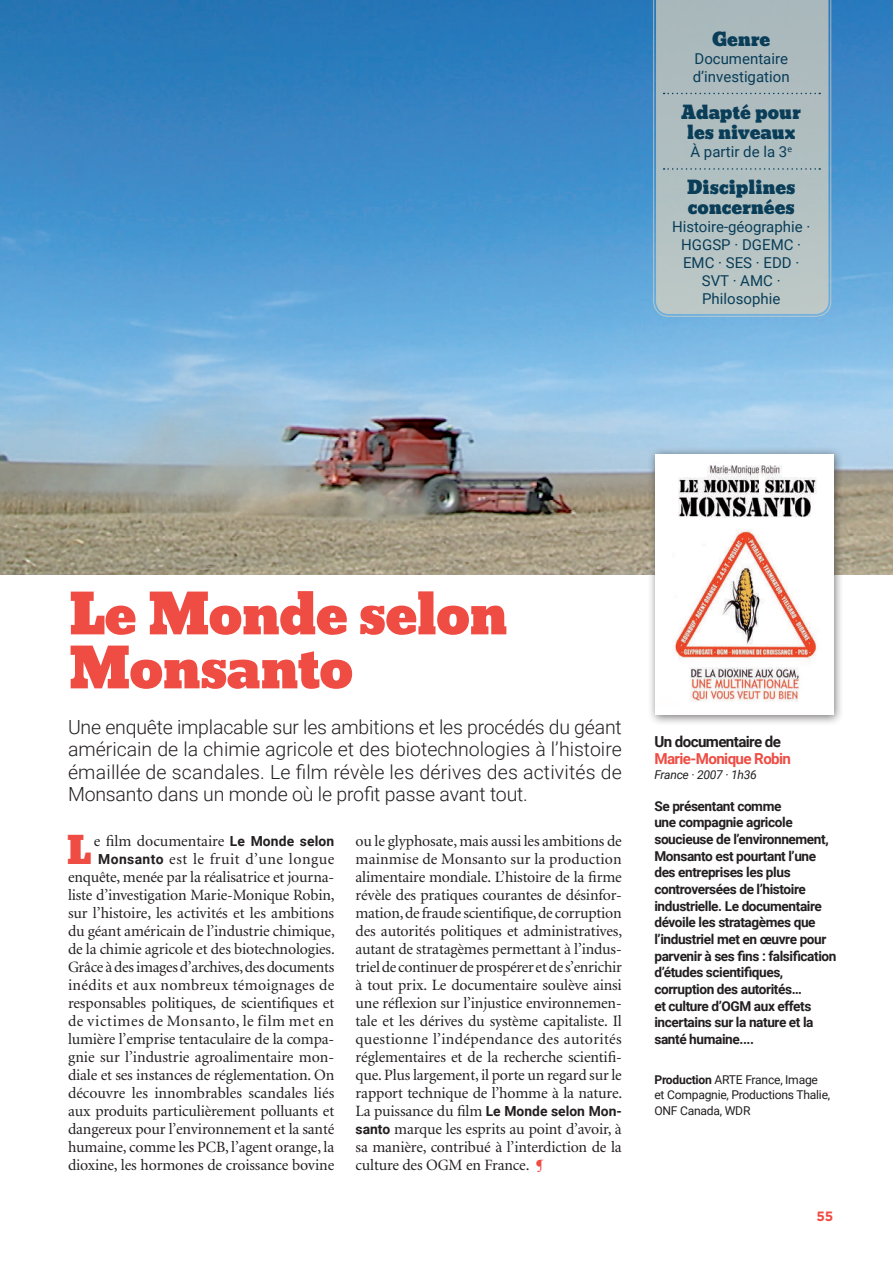
<style>
.page{position:relative;width:893px;height:1263px;background:#fff}
.page>*{position:absolute;margin:0;border:0;box-sizing:border-box;transform-origin:0 0}
.t1{font:54px/54px "Bevan";letter-spacing:-.025em;color:#ef4d44}
.t2{font:36.6px "Bevan";color:#ef4d44}
.t3{font:300 19.5px/22.5px "Roboto";letter-spacing:-.01em;color:#231f20;text-align:justify}
.t4{font:18px/19.5px "Bevan";color:#093d58;text-align:center}
.t5{font:15.75px/18px "Minion";letter-spacing:-.01em;color:#231f20;text-align:right}
.t6{font:700 15.15px "Roboto";letter-spacing:-.04em;color:#ef4d44}
.t7{font:700 15.15px "Roboto";letter-spacing:-.04em;color:#231f20}
.t8{font:15px/18px "Roboto";color:#093d58}
.t9{font:700 13.65px/16.6px "Roboto";letter-spacing:-.03em;color:#231f20}
.t10{font:700 13.5px "Gotham";color:#ef4d44}
.t11{font:12.15px/15.1px "Roboto";letter-spacing:-.02em;color:#231f20}
.t12{font:italic 12.15px "Roboto";letter-spacing:-.02em;color:#231f20}
.s1{font-family:"Roboto";font-weight:700;font-size:13.8px}
.s2{font-weight:700;color:#ef4d44}
.s3{font-weight:700}
</style>
<div class="page">
<img style="left:0;top:0;width:893px;height:574px">
<svg style="left:653px;top:0;width:179px;height:317px;background:#7facc9"></svg>
<svg style="left:655px;top:0;width:175px;height:315px;background:#afbec0"></svg>
<svg style="left:664px;top:93px;width:156px;height:1px"></svg>
<svg style="left:664px;top:168px;width:156px;height:2px"></svg>
<div style="left:648px;top:447px;width:196px;height:279px;background:#231f20;opacity:.6"></div>
<img style="left:655px;top:455px;width:178px;height:260px">
<p class="t4" style="left:712px;top:30px;width:60px">Genre</p>
<p class="t8" style="left:693px;top:49px;width:98px">Documentaire d’investigation</p>
<p class="t4" style="left:682px;top:103px;width:121px">Adapté pour les niveaux</p>
<p class="t8" style="left:690px;top:142px;width:103px">À partir de la 3<sup>e</sup></p>
<p class="t4" style="left:687px;top:178px;width:110px;text-align:left">Disciplines concernées</p>
<p class="t8" style="left:672px;top:217px;width:140px;text-align:center">Histoire-géographie ·<br>HGGSP · DGEMC ·<br>EMC · SES · EDD ·<br>SVT · AMC ·<br>Philosophie</p>
<h1 class="t1" style="left:68px;top:588px;width:441px">Le Monde selon<br>Monsanto</h1>
<p class="t3" style="left:68px;top:715px;width:555px">Une enquête implacable sur les ambitions et les procédés du géant américain de la chimie agricole et des biotechnologies à l’histoire émaillée de scandales. Le film révèle les dérives des activités de Monsanto dans un monde où le profit passe avant tout.</p>
<p class="t5" style="left:68px;top:833px;width:268px">e film documentaire <span class="s1">Le Monde selon Monsanto</span> est le fruit d’une longue enquête, menée par la réalisatrice et journa&shy;liste d’investigation Marie-Monique Robin, sur l’histoire, les activités et les ambitions du géant américain de l’industrie chimique, de la chimie agricole et des biotechnologies.<br>Grâce à des images d’archives, des documents inédits et aux nombreux témoignages de responsables politiques, de scientifiques et de victimes de Monsanto, le film met en lumière l’emprise tentaculaire de la compa&shy;gnie sur l’industrie agroalimentaire mon&shy;diale et ses instances de réglementation. On découvre les innombrables scandales liés aux produits particulièrement polluants et dangereux pour l’environnement et la santé humaine, comme les PCB, l’agent orange, la dioxine, les hormones de croissance bovine</p>
<p class="t5" style="left:356px;top:833px;width:268px;text-align:justify">ou le glyphosate, mais aussi les ambitions de mainmise de Monsanto sur la production alimentaire mondiale. L’histoire de la firme révèle des pratiques courantes de désinfor&shy;mation, de fraude scientifique, de corruption des autorités politiques et administratives, autant de stratagèmes permettant à l’indus&shy;triel de continuer de prospérer et de s’enrichir à tout prix. Le documentaire soulève ainsi une réflexion sur l’injustice environnemen&shy;tale et les dérives du système capitaliste. Il questionne l’indépendance des autorités réglementaires et de la recherche scientifi&shy;que. Plus largement, il porte un regard sur le rapport technique de l’homme à la nature.<br>La puissance du film <span class="s1">Le Monde selon Mon&shy;santo</span> marque les esprits au point d’avoir, à sa manière, contribué à l’interdiction de la culture des OGM en France. <span class="s2">¶</span></p>
<h2 class="t2" style="left:66px;top:821px;width:27px">L</h2>
<p class="t7" style="left:654px;top:731px;width:128px">Un documentaire de</p>
<p class="t6" style="left:654px;top:748px;width:138px">Marie-Monique Robin</p>
<p class="t12" style="left:654px;top:766px;width:104px">France · 2007 · 1h36</p>
<p class="t9" style="left:654px;top:797px;width:184px">Se présentant comme<br>une compagnie agricole soucieuse de l’environnement,<br>Monsanto est pourtant l’une des entreprises les plus controversées de l’histoire industrielle. Le documentaire dévoile les stratagèmes que l’industriel met en œuvre pour parvenir à ses fins : falsification d’études scientifiques, corruption des autorités…<br>et culture d’OGM aux effets incertains sur la nature et la santé humaine....</p>
<p class="t11" style="left:654px;top:1072px;width:177px"><span class="s3">Production</span> ARTE France, Image et Compagnie, Productions Thalie,<br>ONF Canada, WDR</p>
<p class="t10" style="left:817px;top:1208px;width:18px">55</p>
</div>
